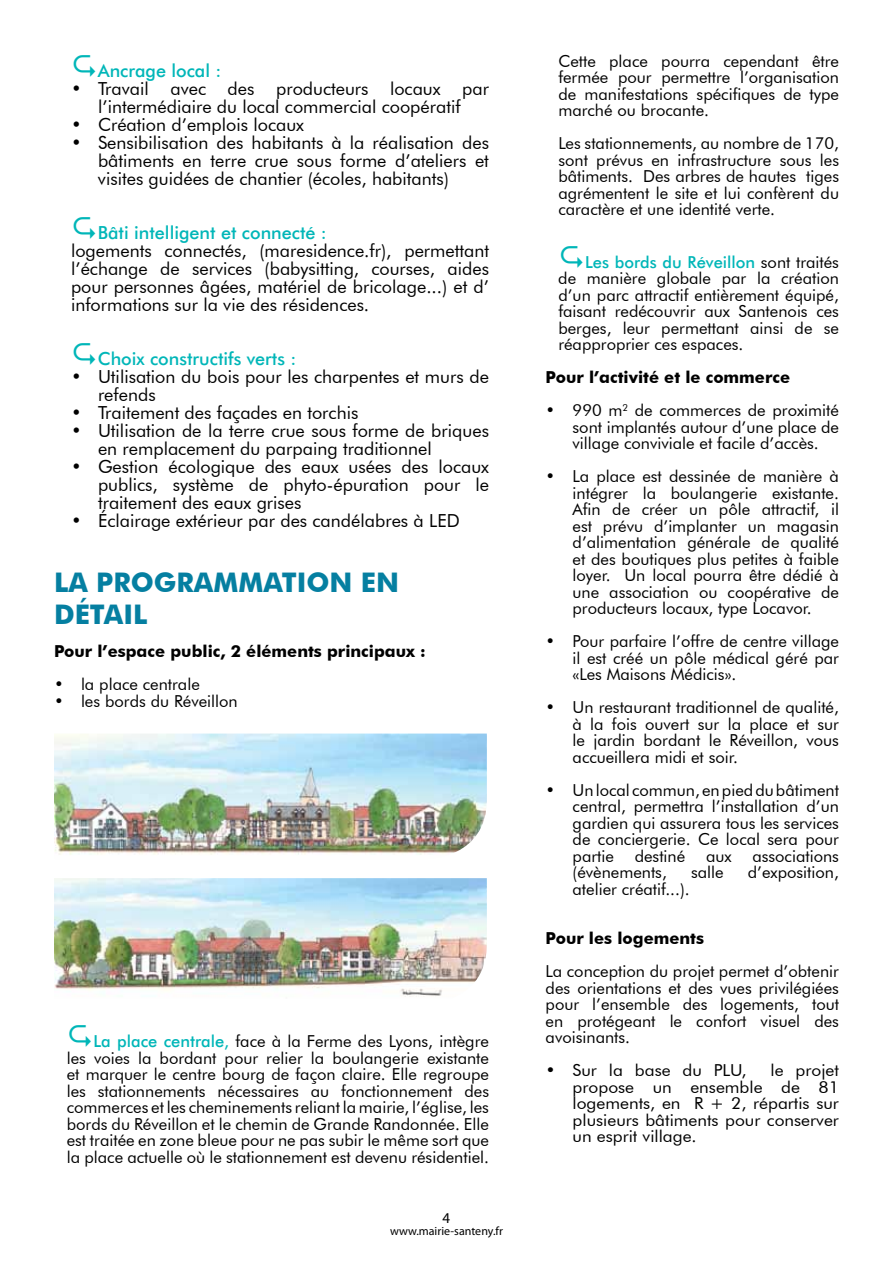
<style>
.page{position:relative;width:893px;height:1263px;background:#fff}
.page>*{position:absolute;margin:0;border:0;box-sizing:border-box;transform-origin:0 0}
.t1{font:700 27px/32.4px "Futura BT";color:#057fa1}
.t2{font:18px/18px "Futura BT";color:#000;text-align:justify}
.t3{font:500 18px "Futura BT";color:#00b6b8}
.t4{font:16.5px/16.5px "Futura BT";color:#000;text-align:justify}
.t5{font:16.5px/16.5px "Futura BT";color:#000;text-align:justify;scale:1.05 1}
.t6{font:700 16.5px "Futura BT";color:#000}
.t7{font:15px "Myriad Pro";color:#000}
.t8{font:12px "Myriad Pro";color:#000}
.s1{font-weight:500;color:#00b6b8}
</style>
<div class="page">
<img style="left:54px;top:733px;width:433px;height:122px">
<img style="left:54px;top:878px;width:433px;height:119px">
<p class="t3" style="left:98px;top:60px;width:125px">Ancrage local :</p>
<p class="t2" style="left:71px;top:80px;width:419px;text-align:center">• Travail avec des producteurs locaux par l’intermédiaire du local commercial coopératif</p>
<p class="t2" style="left:71px;top:116px;width:235px">• Création d’emplois locaux</p>
<p class="t2" style="left:98px;top:134px;width:392px;text-indent:-27px">• Sensibilisation des habitants à la réalisation des bâtiments en terre crue sous forme d’ateliers et visites guidées de chantier (écoles, habitants)</p>
<p class="t3" style="left:98px;top:222px;width:231px">Bâti intelligent et connecté :</p>
<p class="t2" style="left:71px;top:242px;width:419px">logements connectés, (maresidence.fr), permettant l’échange de services (babysitting, courses, aides pour personnes âgées, matériel de bricolage...) et d’ informations sur la vie des résidences.</p>
<p class="t3" style="left:98px;top:348px;width:200px">Choix constructifs verts :</p>
<p class="t2" style="left:98px;top:368px;width:392px;text-indent:-27px">• Utilisation du bois pour les charpentes et murs de refends</p>
<p class="t2" style="left:71px;top:404px;width:289px">• Traitement des façades en torchis</p>
<p class="t2" style="left:98px;top:422px;width:392px;text-indent:-27px">• Utilisation de la terre crue sous forme de briques en remplacement du parpaing traditionnel</p>
<p class="t2" style="left:98px;top:458px;width:392px;text-indent:-27px">• Gestion écologique des eaux usées des locaux publics, système de phyto-épuration pour le traitement des eaux grises</p>
<p class="t2" style="left:71px;top:512px;width:390px">• Éclairage extérieur par des candélabres à LED</p>
<h1 class="t1" style="left:54px;top:566px;width:347px">La programmation en détail</h1>
<p class="t6" style="left:54px;top:641px;width:373px">Pour l’espace public, 2 éléments principaux :</p>
<p class="t4" style="left:54px;top:676px;width:147px">• la place centrale</p>
<p class="t4" style="left:54px;top:693px;width:185px">• les bords du Réveillon</p>
<p class="t4" style="left:67px;top:1033px;width:424px;text-indent:27px"><span class="s1">La place centrale,</span> face à la Ferme des Lyons, intègre les voies la bordant pour relier la boulangerie existante et marquer le centre bourg de façon claire. Elle regroupe les stationnements nécessaires au fonctionnement des commerces et les cheminements reliant la mairie, l’église, les bords du Réveillon et le chemin de Grande Randonnée. Elle est traitée en zone bleue pour ne pas subir le même sort que la place actuelle où le stationnement est devenu résidentiel.</p>
<p class="t7" style="left:443px;top:1208px;width:9px">4</p>
<p class="t8" style="left:390px;top:1223px;width:114px">www.mairie-santeny.fr</p>
<p class="t4" style="left:558px;top:52px;width:282px">Cette place pourra cependant être fermée pour permettre l’organisation de manifestations spécifiques de type marché ou brocante.</p>
<p class="t4" style="left:558px;top:135px;width:282px">Les stationnements, au nombre de 170, sont prévus en infrastructure sous les bâtiments. Des arbres de hautes tiges agrémentent le site et lui confèrent du caractère et une identité verte.</p>
<p class="t4" style="left:558px;top:253px;width:282px;text-indent:27px"><span class="s1">Les bords du Réveillon</span> sont traités de manière globale par la création d’un parc attractif entièrement équipé, faisant redécouvrir aux Santenois ces berges, leur permettant ainsi de se réapproprier ces espaces.</p>
<p class="t6" style="left:546px;top:367px;width:246px">Pour l’activité et le commerce</p>
<p class="t4" style="left:573px;top:402px;width:268px;text-indent:-27px">• 990 m<sup>2</sup> de commerces de proximité sont implantés autour d’une place de village conviviale et facile d’accès.</p>
<p class="t4" style="left:573px;top:468px;width:268px;text-indent:-27px">• La place est dessinée de manière à intégrer la boulangerie existante.<br>Afin de créer un pôle attractif, il est prévu d’implanter un magasin d’alimentation générale de qualité et des boutiques plus petites à faible loyer. Un local pourra être dédié à une association ou coopérative de producteurs locaux, type Locavor.</p>
<p class="t4" style="left:573px;top:633px;width:268px;text-indent:-27px">• Pour parfaire l’offre de centre village il est créé un pôle médical géré par «Les Maisons Médicis».</p>
<p class="t4" style="left:573px;top:699px;width:268px;text-indent:-27px">• Un restaurant traditionnel de qualité, à la fois ouvert sur la place et sur le jardin bordant le Réveillon, vous accueillera midi et soir.</p>
<p class="t4" style="left:573px;top:781px;width:268px;text-indent:-27px">• Unlocal commun, enpieddubâtiment central, permettra l’installation d’un gardien qui assurera tous les services de conciergerie. Ce local sera pour partie</p>
<p class="t4" style="left:635px;top:847px;width:52px">destiné</p>
<p class="t4" style="left:706px;top:847px;width:27px">aux</p>
<p class="t4" style="left:752px;top:847px;width:88px">associations</p>
<p class="t4" style="left:573px;top:864px;width:96px">(évènements,</p>
<p class="t4" style="left:691px;top:864px;width:34px">salle</p>
<p class="t4" style="left:748px;top:864px;width:93px">d’exposition,</p>
<p class="t4" style="left:573px;top:880px;width:119px">atelier créatif...).</p>
<p class="t6" style="left:546px;top:928px;width:160px">Pour les logements</p>
<p class="t4" style="left:546px;top:963px;width:295px">La conception du projet permet d’obtenir des orientations et des vues privilégiées pour l’ensemble des logements, tout en protégeant le confort visuel des avoisinants.</p>
<p class="t5" style="left:546px;top:1062px;width:193px">• Sur la base du PLU,</p>
<p class="t5" style="left:573px;top:1062px;width:255px;text-indent:198px">le projet propose un ensemble de 81 logements, en R + 2, répartis sur plusieurs bâtiments pour conserver un esprit village.</p>
</div>
